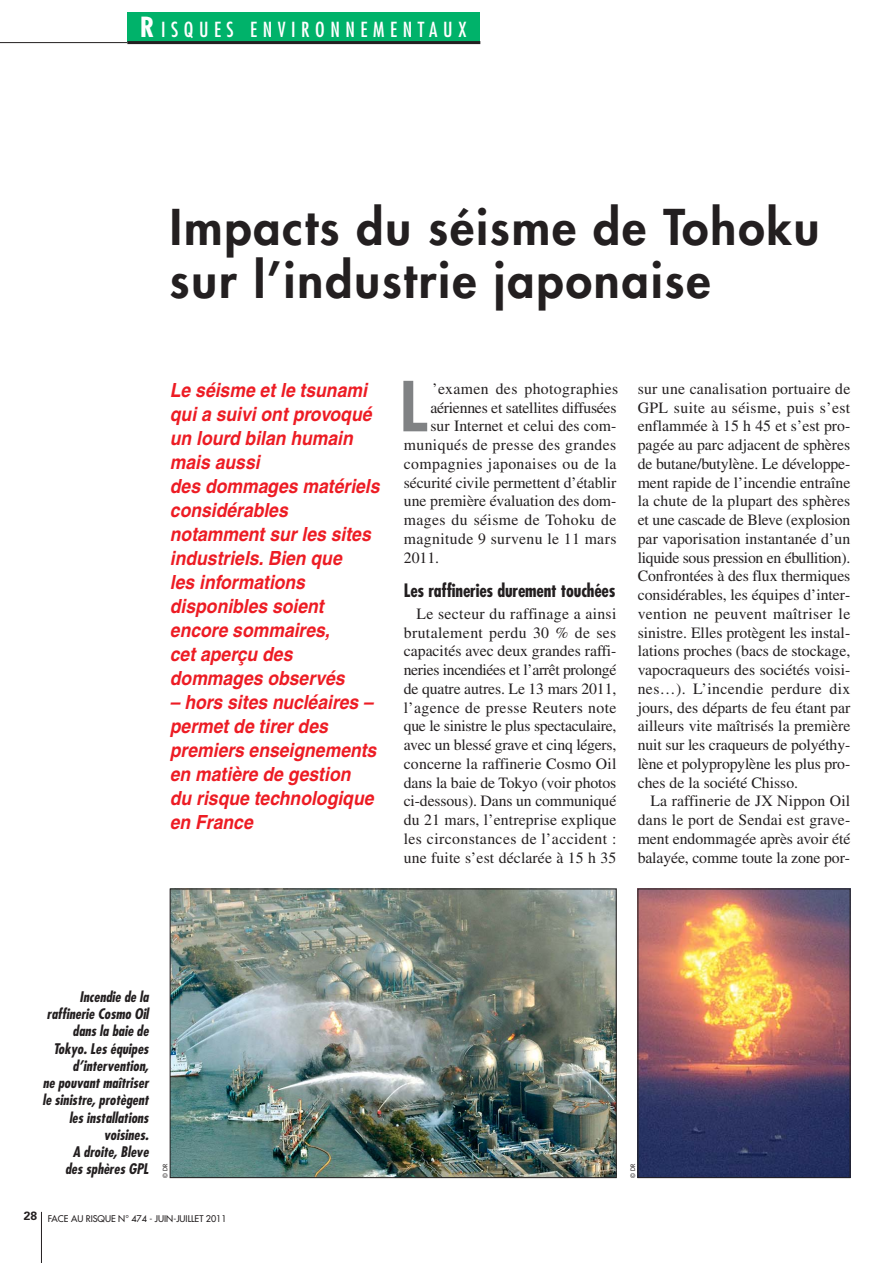
<style>
.page{position:relative;width:893px;height:1263px;background:#fff}
.page>*{position:absolute;margin:0;border:0;box-sizing:border-box;transform-origin:0 0}
.t1{font:800 67.05px "Futura";color:#808284}
.t2{font:800 48px/52.5px "Futura";letter-spacing:.04em;color:#231f20}
.t3{font:condensed 20.25px "Futura";letter-spacing:.275em;color:#fff}
.t4{font:italic 700 19.5px/24px "Helvetica";color:#ed1c24;scale:.9 1}
.t5{font:700 condensed 18px "Futura";letter-spacing:-.01em;color:#231f20}
.t6{font:15.75px/18.8px "Times";color:#231f20;text-align:justify}
.t7{font:15.75px "Times";letter-spacing:.025em;color:#231f20}
.t8{font:italic 700 condensed 14.25px/17.2px "Futura";color:#231f20;text-align:right}
.t9{font:9px "Futura";color:#231f20}
.t10{font:6px "Futura";color:#231f20}
.s1{font-weight:700;font-size:27px}
</style>
<div class="page">
<img style="left:172px;top:891px;width:442px;height:285px">
<div style="left:170px;top:889px;width:446px;height:289px;border:1px solid #231f20"></div>
<div style="left:127px;top:12px;width:353px;height:30px;background:#00b26a"></div>
<hr style="left:127px;top:41px;width:353px;height:3px;background:#231f20">
<hr style="left:0;top:42px;width:127px;height:1px;background:#231f20">
<hr style="left:41px;top:1212px;width:1px;height:51px;background:#231f20">
<img style="left:640px;top:891px;width:208px;height:285px">
<div style="left:638px;top:889px;width:212px;height:289px;border:1px solid #231f20"></div>
<p class="t3" style="left:140px;top:21px;width:328px"><span class="s1">R</span>ISQUES ENVIRONNEMENTAUX</p>
<h2 class="t2" style="left:170px;top:205px;width:651px">Impacts du séisme de Tohoku sur l’industrie japonaise</h2>
<p class="t4" style="left:170px;top:380px;width:238px">Le séisme et le tsunami qui a suivi ont provoqué un lourd bilan humain mais aussi<br>des dommages matériels considérables notamment sur les sites industriels.Bien que<br>les informations disponibles soient encore sommaires,<br>cet aperçu des dommages observés</p>
<p class="t4" style="left:170px;top:692px;width:235px">– hors sites nucléaires – permet de tirer des premiers enseignements en matière de gestion du risque technologique en France</p>
<h1 class="t1" style="left:400px;top:374px;width:28px">L</h1>
<p class="t7" style="left:432px;top:383px;width:187px">’examen des photographies</p>
<p class="t6" style="left:430px;top:399px;width:188px">aériennes et satellites diffusées</p>
<p class="t6" style="left:430px;top:418px;width:187px">sur Internet et celui des com-</p>
<p class="t7" style="left:404px;top:439px;width:214px">muniqués de presse des grandes</p>
<p class="t7" style="left:404px;top:458px;width:214px">compagnies japonaises ou de la</p>
<p class="t6" style="left:404px;top:474px;width:214px">sécurité civile permettent d’établir</p>
<p class="t6" style="left:404px;top:493px;width:214px">une première évaluation des dom-</p>
<p class="t7" style="left:404px;top:514px;width:214px">mages du séisme de Tohoku de</p>
<p class="t7" style="left:404px;top:533px;width:214px">magnitude 9 survenu le 11 mars</p>
<p class="t6" style="left:404px;top:549px;width:37px">2011.</p>
<p class="t5" style="left:404px;top:582px;width:213px">Les raffineries durement touchées</p>
<p class="t6" style="left:404px;top:606px;width:214px;text-indent:13px">Le secteur du raffinage a ainsi brutalement perdu 30 % de ses capacités avec deux grandes raffi&shy;neries incendiées et l’arrêt prolongé de quatre autres. Le 13 mars 2011, l’agence de presse Reuters note que le sinistre le plus spectaculaire, avec un blessé grave et cinq légers, concerne la raffinerie Cosmo Oil dans la baie de Tokyo (voir photos ci-dessous). Dans un communiqué du 21 mars, l’entreprise explique les circonstances de l’accident : une fuite s’est déclarée à 15 h 35</p>
<p class="t6" style="left:638px;top:381px;width:214px">sur une canalisation portuaire de GPL suite au séisme, puis s’est enflammée à 15 h 45 et s’est pro&shy;pagée au parc adjacent de sphères de butane/butylène. Le développe&shy;ment rapide de l’incendie entraîne la chute de la plupart des sphères et une cascade de Bleve (explosion par vaporisation instantanée d’un liquide sous pression en ébullition).<br>Confrontées à des flux thermiques considérables, les équipes d’inter&shy;vention ne peuvent maîtriser le sinistre. Elles protègent les instal&shy;lations proches (bacs de stockage, vapocraqueurs des sociétés voisi&shy;nes…). L’incendie perdure dix jours, des départs de feu étant par ailleurs vite maîtrisés la première nuit sur les craqueurs de polyéthy&shy;lène et polypropylène les plus pro&shy;ches de la société Chisso.</p>
<p class="t6" style="left:638px;top:793px;width:214px;text-indent:13px">La raffinerie de JX Nippon Oil dans le port de Sendai est grave&shy;ment endommagée après avoir été balayée, comme toute la zone por-</p>
<p class="t8" style="left:42px;top:989px;width:110px">Incendie de la raffinerie Cosmo Oil dans la baie de<br>Tokyo. Les équipes d’intervention,<br>ne pouvant maîtriser le sinistre, protègent les installations voisines.<br>A droite, Bleve<br>des sphères GPL</p>
<p class="t10" style="left:162px;top:1178px;width:15px;rotate:-90deg">© DR</p>
<p class="t10" style="left:630px;top:1178px;width:15px;rotate:-90deg">© DR</p>
<p class="t9" style="left:24px;top:1214px;width:204px"><sup>28</sup> FACE AU RISQUE N° 474 - JUIN-JUILLET 2011</p>
</div>
